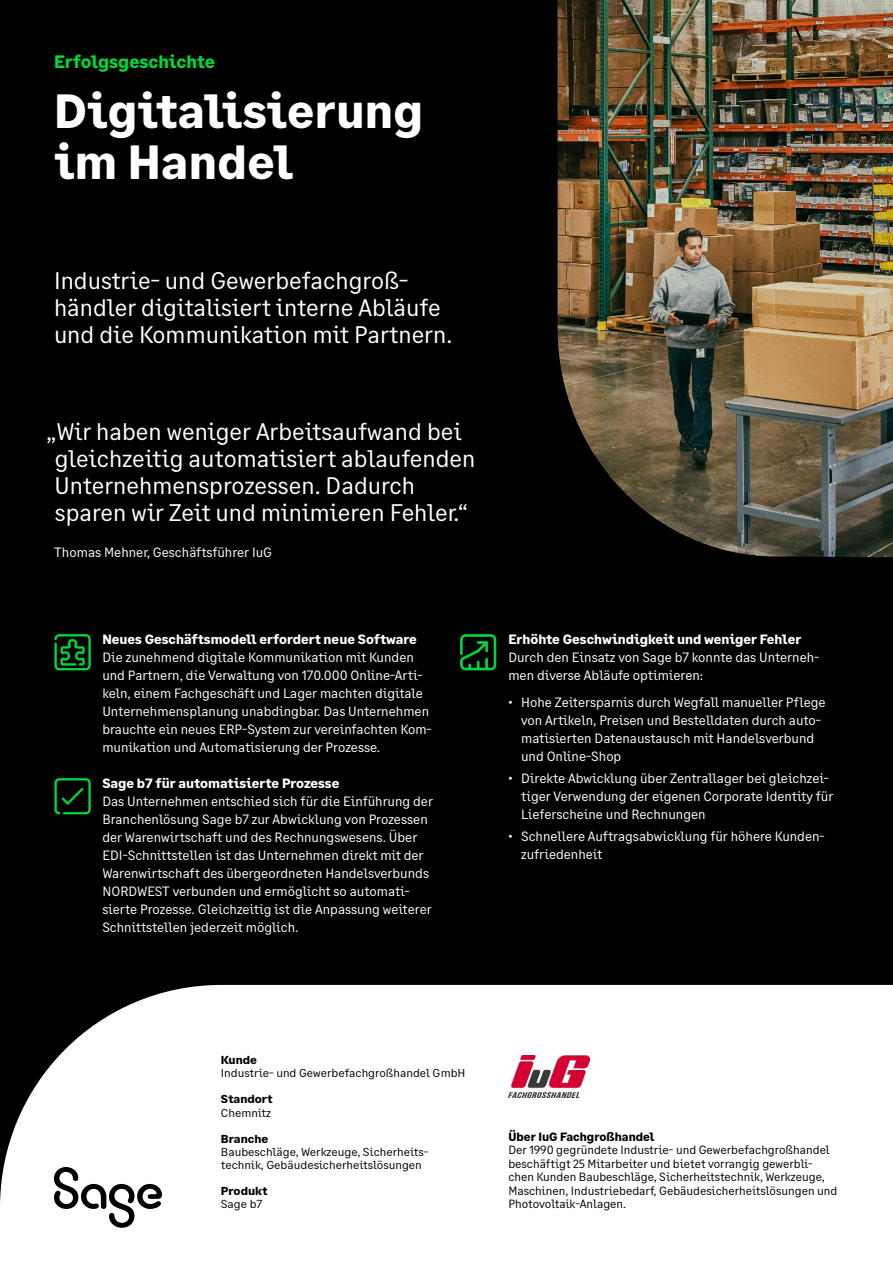
<style>
.page{position:relative;width:893px;height:1263px;background:#000}
.page>*{position:absolute;margin:0;border:0;box-sizing:border-box;transform-origin:0 0}
.t1{font:700 48px/51px "Sage Text";letter-spacing:.005em;color:#fff}
.t2{font:24px/27px "Sage Text";color:#fff}
.t3{font:700 18px "Sage Text";color:#00d639}
.t4{font:13.5px/18px "Sage Text";color:#fff}
.t5{font:700 13.5px "Sage Text";color:#fff}
.t6{font:12px/13.5px "Sage Text";color:#000}
.t7{font:700 12px "Sage Text";color:#000}
.t8{font:11.55px/13px "Sage Text";color:#000;scale:1.04 1}
.t9{font:700 11.55px "Sage Text";color:#000;scale:1.04 1}
</style>
<div class="page">
<div style="left:0;top:985px;width:893px;height:278px;background:#fff"></div>
<img style="left:558px;top:0;width:335px;height:557px">
<svg style="left:460px;top:634px;width:36px;height:36px"></svg>
<svg style="left:54px;top:634px;width:37px;height:36px"></svg>
<svg style="left:54px;top:778px;width:37px;height:36px"></svg>
<img style="left:508px;top:1055px;width:81px;height:42px">
<svg style="left:54px;top:1167px;width:108px;height:61px"></svg>
<h3 class="t3" style="left:54px;top:51px;width:163px">Erfolgsgeschichte</h3>
<h1 class="t1" style="left:54px;top:87px;width:371px">Digitalisierung im Handel</h1>
<h2 class="t2" style="left:54px;top:267px;width:400px">Industrie- und Gewerbefachgroß&shy;händler digitalisiert interne Abläufe und die Kommunikation mit Partnern.</h2>
<h2 class="t2" style="left:55px;top:419px;width:422px;text-indent:-8px">„Wir haben weniger Arbeitsaufwand bei gleichzeitig automatisiert ablaufenden Unternehmensprozessen. Dadurch sparen wir Zeit und minimieren Fehler.“</h2>
<p class="t4" style="left:54px;top:544px;width:219px">Thomas Mehner, Geschäftsführer IuG</p>
<p class="t5" style="left:102px;top:631px;width:316px">Neues Geschäftsmodell erfordert neue Software</p>
<p class="t4" style="left:102px;top:649px;width:331px">Die zunehmend digitale Kommunikation mit Kunden und Partnern, die Verwaltung von 170.000 Online-Arti&shy;keln, einem Fachgeschäft und Lager machten digitale Unternehmensplanung unabdingbar. Das Unternehmen brauchte ein neues ERP-System zur vereinfachten Kom&shy;munikation und Automatisierung der Prozesse.</p>
<p class="t5" style="left:102px;top:775px;width:239px">Sage b7 für automatisierte Prozesse</p>
<p class="t4" style="left:102px;top:793px;width:332px">Das Unternehmen entschied sich für die Einführung der Branchenlösung Sage b7 zur Abwicklung von Prozessen der Warenwirtschaft und des Rechnungswesens. Über EDI-Schnittstellen ist das Unternehmen direkt mit der Warenwirtschaft des übergeordneten Handelsverbunds NORDWEST verbunden und ermöglicht so automati&shy;sierte Prozesse. Gleichzeitig ist die Anpassung weiterer Schnittstellen jederzeit möglich.</p>
<p class="t5" style="left:508px;top:631px;width:294px">Erhöhte Geschwindigkeit und weniger Fehler</p>
<p class="t4" style="left:508px;top:649px;width:313px">Durch den Einsatz von Sage b7 konnte das Unterneh&shy;men diverse Abläufe optimieren:</p>
<p class="t4" style="left:521px;top:693px;width:306px;text-indent:-13px">• Hohe Zeitersparnis durch Wegfall manueller Pflege von Artikeln, Preisen und Bestelldaten durch auto&shy;matisierten Datenaustausch mit Handelsverbund und Online-Shop</p>
<p class="t4" style="left:521px;top:769px;width:314px;text-indent:-13px">• Direkte Abwicklung über Zentrallager bei gleichzei&shy;tiger Verwendung der eigenen Corporate Identity für<br>Lieferscheine und Rechnungen</p>
<p class="t4" style="left:521px;top:828px;width:305px;text-indent:-13px">• Schnellere Auftragsabwicklung für höhere Kunden&shy;zufriedenheit</p>
<p class="t9" style="left:221px;top:1053px;width:36px">Kunde</p>
<p class="t8" style="left:221px;top:1067px;width:237px">Industrie- und Gewerbefachgroßhandel GmbH</p>
<p class="t9" style="left:221px;top:1092px;width:51px">Standort</p>
<p class="t8" style="left:221px;top:1106px;width:50px">Chemnitz</p>
<p class="t9" style="left:221px;top:1131px;width:47px">Branche</p>
<p class="t8" style="left:221px;top:1145px;width:201px">Baubeschläge, Werkzeuge, Sicherheits&shy;technik, Gebäudesicherheitslösungen</p>
<p class="t9" style="left:221px;top:1183px;width:46px">Produkt</p>
<p class="t8" style="left:221px;top:1197px;width:41px">Sage b7</p>
<p class="t7" style="left:508px;top:1129px;width:148px">Über IuG Fachgroßhandel</p>
<p class="t6" style="left:508px;top:1143px;width:331px">Der 1990 gegründete Industrie- und Gewerbefachgroßhandel beschäftigt 25 Mitarbeiter und bietet vorrangig gewerbli&shy;chen Kunden Baubeschläge, Sicherheitstechnik, Werkzeuge, Maschinen, Industriebedarf, Gebäudesicherheitslösungen und Photovoltaik-Anlagen.</p>
</div>
